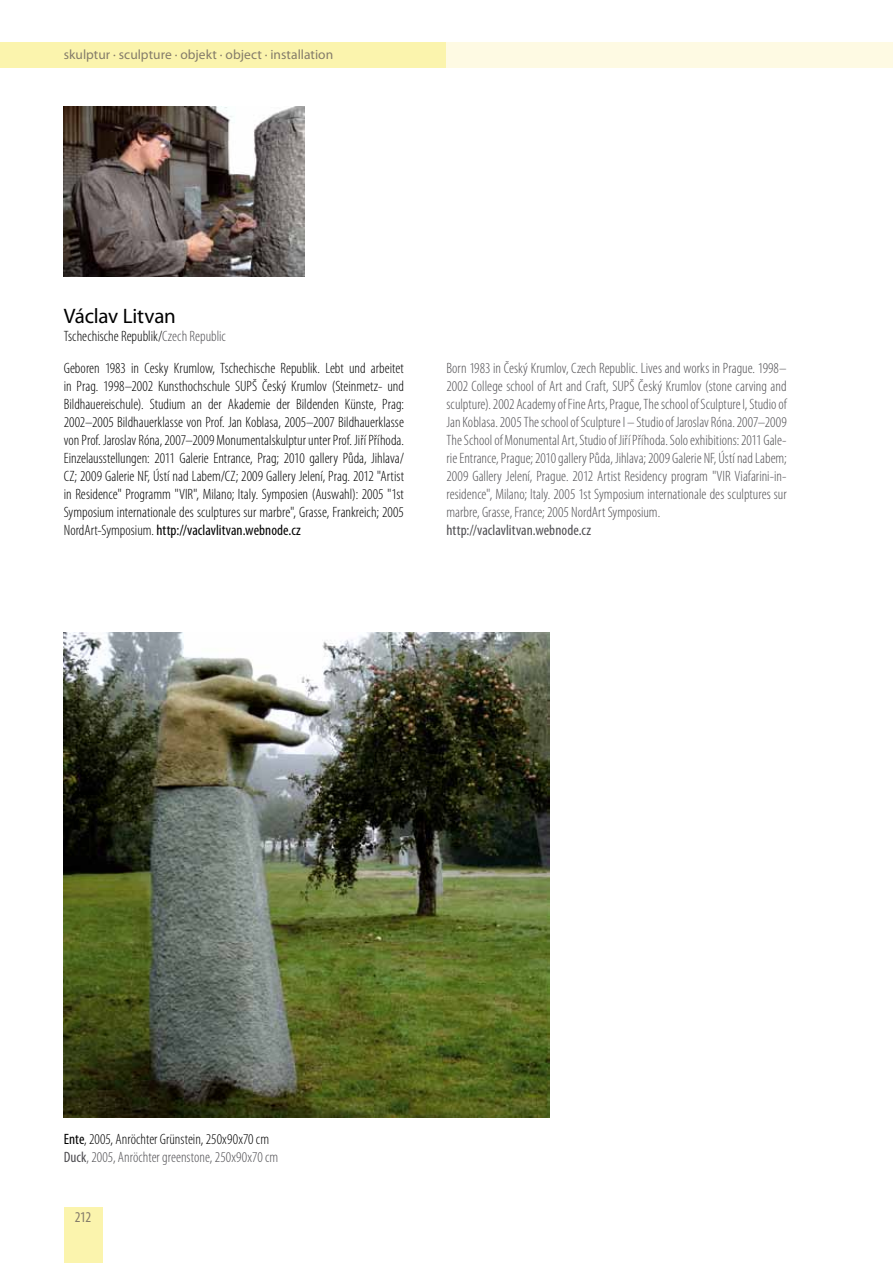
<style>
.page{position:relative;width:893px;height:1263px;background:#fff}
.page>*{position:absolute;margin:0;border:0;box-sizing:border-box;transform-origin:0 0}
.t1{font:21px "Myriad Pro";letter-spacing:-.01em;color:#000}
.t2{font:300 condensed 15px/18px "Myriad Pro";color:#000;text-align:justify}
.t3{font:300 condensed 15px/18px "Myriad Pro";color:#504f53}
.t4{font:condensed 15px "Myriad Pro";letter-spacing:.005em;color:#504f53}
.t5{font:condensed 15px "Myriad Pro";color:#847c6a}
.t6{font:13.5px "Myriad Pro";color:#847c6a}
.s1{color:#504f53}
.s2{font-weight:400}
.s3{font-weight:400;color:#000}
.s4{color:#000}
</style>
<div class="page">
<div style="left:0;top:43px;width:446px;height:25px;background:#fbf4ad"></div>
<div style="left:64px;top:1208px;width:38px;height:55px;background:#fbf4ad"></div>
<div style="left:446px;top:43px;width:447px;height:25px;background:#fefae3"></div>
<img style="left:64px;top:106px;width:241px;height:170px">
<img style="left:64px;top:633px;width:486px;height:485px">
<p class="t6" style="left:64px;top:46px;width:271px">skulptur · sculpture · objekt · object · installation</p>
<h1 class="t1" style="left:64px;top:303px;width:114px">Václav Litvan</h1>
<p class="t2" style="left:64px;top:327px;width:164px">Tschechische Republik/<span class="s1">Czech Republic</span></p>
<p class="t2" style="left:64px;top:359px;width:342px">Geboren 1983 in Cesky Krumlow, Tschechische Republik. Lebt und arbeitet in Prag. 1998–2002 Kunsthochschule SUPŠ Český Krumlov (Steinmetz- und Bildhauereischule). Studium an der Akademie der Bildenden Künste, Prag:<br>2002–2005 Bildhauerklasse von Prof. Jan Koblasa, 2005–2007 Bildhauerklasse von Prof. Jaroslav Róna, 2007–2009 Monumentalskulptur unter Prof. Jiří Příhoda.<br>Einzelausstellungen: 2011 Galerie Entrance, Prag; 2010 gallery Půda, Jihlava/ CZ; 2009 Galerie NF, Ústí nad Labem/CZ; 2009 Gallery Jelení, Prag. 2012 "Artist in Residence" Programm "VIR", Milano; Italy. Symposien (Auswahl): 2005 "1st Symposium internationale des sculptures sur marbre", Grasse, Frankreich; 2005<br>NordArt-Symposium. <span class="s2">http://vaclavlitvan.webnode.cz</span></p>
<p class="t3" style="left:446px;top:359px;width:342px;text-align:justify">Born 1983 in Český Krumlov, Czech Republic. Lives and works in Prague. 1998– 2002 College school of Art and Craft, SUPŠ Český Krumlov (stone carving and sculpture). 2002 Academy of Fine Arts, Prague, The school of Sculpture I, Studio of Jan Koblasa. 2005 The school of Sculpture I – Studio of Jaroslav Róna. 2007–2009<br>The School of Monumental Art, Studio of Jiří Příhoda. Solo exhibitions: 2011 Gale&shy;rie Entrance, Prague; 2010 gallery Půda, Jihlava; 2009 Galerie NF, Ústí nad Labem; 2009 Gallery Jelení, Prague. 2012 Artist Residency program "VIR Viafarini-in&shy;residence", Milano; Italy. 2005 1st Symposium internationale des sculptures sur marbre, Grasse, France; 2005 NordArt Symposium.</p>
<p class="t4" style="left:446px;top:521px;width:146px">http://vaclavlitvan.webnode.cz</p>
<p class="t3" style="left:64px;top:1130px;width:216px"><span class="s3">Ente</span><span class="s4">, 2005, Anröchter Grünstein, 250x90x70 cm<br></span><span class="s2">Duck</span>, 2005, Anröchter greenstone, 250x90x70 cm</p>
<p class="t5" style="left:75px;top:1208px;width:18px">212</p>
</div>
